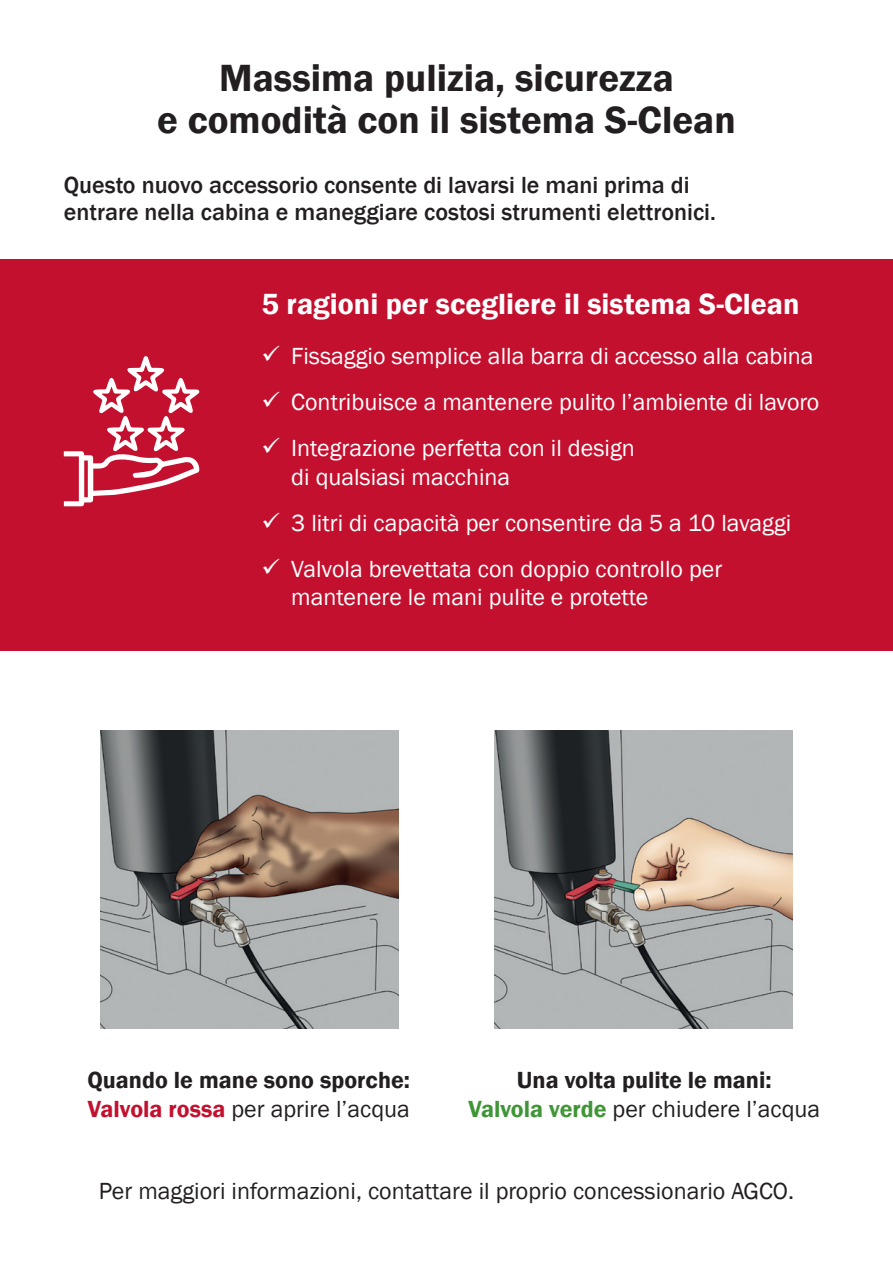
<style>
.page{position:relative;width:893px;height:1263px;background:#fff}
.page>*{position:absolute;margin:0;border:0;box-sizing:border-box;transform-origin:0 0}
.t1{font:600 39px/42px "Franklin Gothic";color:#231f20;text-align:center}
.t2{font:600 30px "Franklin Gothic";color:#fff}
.t3{font:24px/28.8px "Franklin Gothic";color:#fff}
.t4{font:500 24px/27px "Franklin Gothic";color:#231f20}
.t5{font:600 24px/28.8px "Franklin Gothic";color:#231f20}
.t6{font:24px "Franklin Gothic";color:#231f20}
.s1{color:#c3102f}
.s2{font-weight:400}
.s3{color:#3f9537}
</style>
<div class="page">
<div style="left:0;top:259px;width:893px;height:392px;background:#c3102f"></div>
<svg style="left:64px;top:356px;width:135px;height:150px"></svg>
<img style="left:495px;top:731px;width:297px;height:297px">
<img style="left:100px;top:731px;width:298px;height:297px">
<h1 class="t1" style="left:157px;top:58px;width:580px">Massima pulizia, sicurezza<br>e comodità con il sistema S-Clean</h1>
<p class="t4" style="left:64px;top:172px;width:654px">Questo nuovo accessorio consente di lavarsi le mani prima di entrare nella cabina e maneggiare costosi strumenti elettronici.</p>
<p class="t2" style="left:261px;top:286px;width:540px">5 ragioni per scegliere il sistema S-Clean</p>
<p class="t3" style="left:261px;top:343px;width:554px">✓ Fissaggio semplice alla barra di accesso alla cabina</p>
<p class="t3" style="left:261px;top:388px;width:559px">✓ Contribuisce a mantenere pulito l’ambiente di lavoro</p>
<p class="t3" style="left:291px;top:434px;width:345px;text-indent:-30px">✓ Integrazione perfetta con il design di qualsiasi macchina</p>
<p class="t3" style="left:261px;top:509px;width:531px">✓ 3 litri di capacità per consentire da 5 a 10 lavaggi</p>
<p class="t3" style="left:291px;top:555px;width:433px;text-indent:-30px">✓ Valvola brevettata con doppio controllo per mantenere le mani pulite e protette</p>
<p class="t5" style="left:87px;top:1066px;width:324px">Quando le mane sono sporche:<br><span class="s1">Valvola rossa</span> <span class="s2">per aprire l’acqua</span></p>
<p class="t5" style="left:468px;top:1066px;width:353px;text-align:center">Una volta pulite le mani:<br><span class="s3">Valvola verde</span> <span class="s2">per chiudere l’acqua</span></p>
<p class="t6" style="left:99px;top:1176px;width:697px">Per maggiori informazioni, contattare il proprio concessionario AGCO.</p>
</div>
